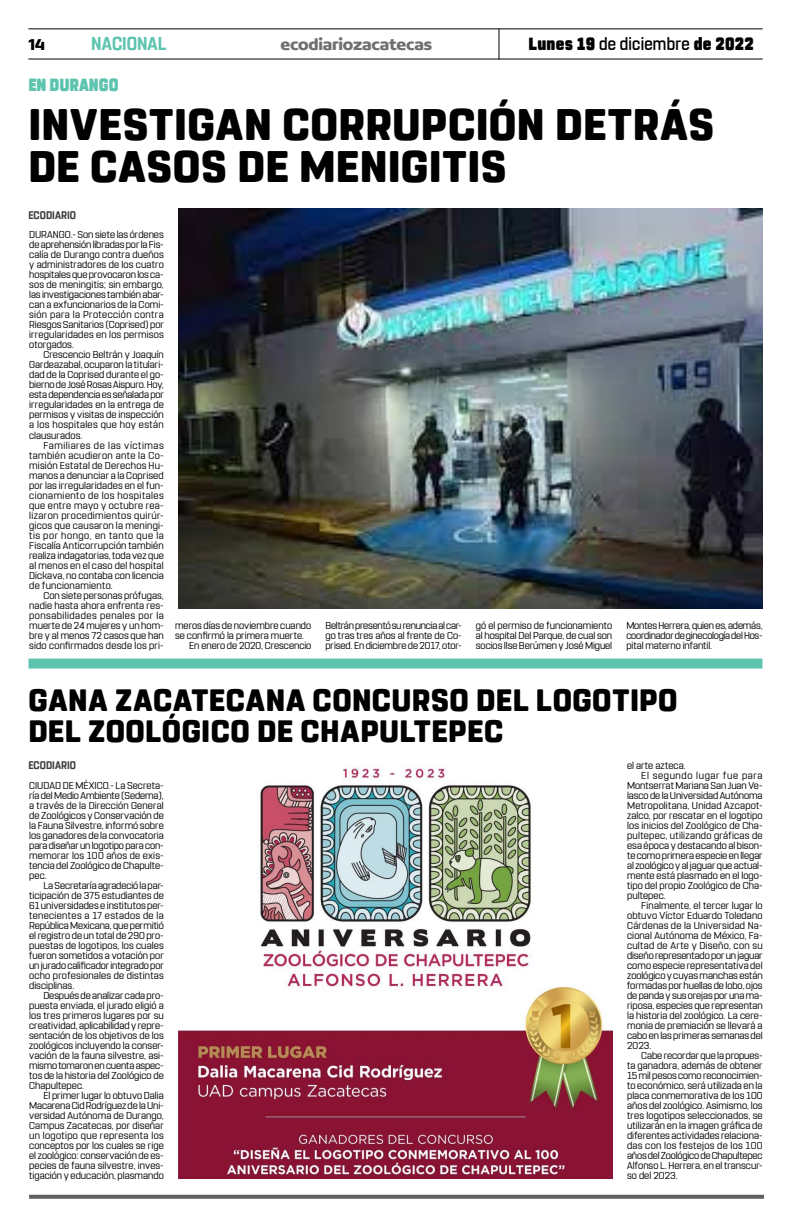
<style>
.page{position:relative;width:791px;height:1225px;background:#fff}
.page>*{position:absolute;margin:0;border:0;box-sizing:border-box;transform-origin:0 0}
.t1{font:800 44px/42px "Rohn Rounded";letter-spacing:.01em;color:#000}
.t2{font:800 30.8px/31px "Rohn Rounded";letter-spacing:.015em;color:#000}
.t3{font:700 18.6px "Rohn Rounded";color:#5ec4af;scale:.91 1}
.t4{font:900 17.6px "Rohn Rounded";letter-spacing:.015em;color:#000;scale:.91 1}
.t5{font:900 17.6px "Rohn Rounded";color:#5ec4af;scale:.87 1}
.t6{font:700 16.9px "Concord";letter-spacing:-.01em;color:#706f6f}
.t7{font:700 16.9px "Concord";color:#000}
.t8{font:700 11px "Rohn Rounded";letter-spacing:.005em;color:#3d3d3d;scale:.91 1}
.t9{font:10px/10px "Rohn Rounded";letter-spacing:.005em;color:#000;text-align:justify}
.t10{font:10px "Rohn Rounded";letter-spacing:.03em;color:#000}
.t11{font:10px "Rohn Rounded";letter-spacing:.025em;color:#000}
.t12{font:10px "Rohn Rounded";letter-spacing:-.015em;color:#000}
.t13{font:10px "Rohn Rounded";letter-spacing:-.02em;color:#000}
.t14{font:10px "Rohn Rounded";letter-spacing:.065em;color:#000}
.s1{font-weight:500}
</style>
<div class="page">
<hr style="left:28px;top:28px;width:735px;height:1px;background:#000">
<hr style="left:28px;top:59px;width:735px;height:1px;background:#000">
<hr style="left:498px;top:29px;width:1px;height:31px;background:#000">
<img style="left:178px;top:208px;width:585px;height:400px">
<img style="left:178px;top:766px;width:435px;height:412px">
<div style="left:29px;top:658px;width:733px;height:10px;background:#5ec4af"></div>
<svg style="left:29px;top:1194px;width:735px;height:4px;background:#7f7f7f"></svg>
<h3 class="t7" style="left:28px;top:34px;width:18px">14</h3>
<h3 class="t3" style="left:91px;top:32px;width:84px">NACIONAL</h3>
<h3 class="t6" style="left:280px;top:34px;width:153px">ecodiariozacatecas</h3>
<h3 class="t4" style="left:528px;top:33px;width:249px">Lunes 19 <span class="s1">de diciembre</span> de 2022</h3>
<h3 class="t5" style="left:28px;top:75px;width:105px">EN DURANGO</h3>
<h1 class="t1" style="left:28px;top:104px;width:687px">INVESTIGAN CORRUPCIÓN DETRÁS<br>DE CASOS DE MENIGITIS</h1>
<p class="t8" style="left:28px;top:208px;width:54px">ECODIARIO</p>
<p class="t9" style="left:29px;top:230px;width:136px">DURANGO.- Son siete las órdenes de aprehensión libradas por la Fis&shy;calía de Durango contra dueños y administradores de los cuatro hospitales que provocaron los ca&shy;sos de meningitis; sin embargo, las investigaciones también abar&shy;can a exfuncionarios de la Comi&shy;sión para la Protección contra Riesgos Sanitarios (Coprised) por irregularidades en los permisos otorgados.</p>
<p class="t9" style="left:29px;top:350px;width:136px;text-indent:14px">Crescencio Beltrán y Joaquín Gardeazabal, ocuparon la titulari&shy;dad de la Coprised durante el go&shy;bierno de José Rosas Aispuro. Hoy, esta dependencia es señalada por irregularidades en la entrega de permisos y visitas de inspección a los hospitales que hoy están clausurados.</p>
<p class="t9" style="left:29px;top:440px;width:136px;text-indent:14px">Familiares de las víctimas también acudieron ante la Co&shy;misión Estatal de Derechos Hu&shy;manos a denunciar a la Coprised por las irregularidades en el fun&shy;cionamiento de los hospitales que entre mayo y octubre rea&shy;lizaron procedimientos quirúr&shy;gicos que causaron la meningi&shy;tis por hongo, en tanto que la Fiscalía Anticorrupción también realiza indagatorias, toda vez que al menos en el caso del hospital Dickava, no contaba con licencia de funcionamiento.</p>
<p class="t9" style="left:29px;top:590px;width:136px;text-indent:14px">Con siete personas prófugas, nadie hasta ahora enfrenta res&shy;ponsabilidades penales por la muerte de 24 mujeres y un hom&shy;bre y al menos 72 casos que han sido confirmados desde los pri-</p>
<p class="t9" style="left:175px;top:620px;width:138px">meros días de noviembre cuando</p>
<p class="t9" style="left:175px;top:630px;width:130px">se confirmó la primera muerte.</p>
<p class="t9" style="left:189px;top:640px;width:124px">En enero de 2020, Crescencio</p>
<p class="t9" style="left:325px;top:620px;width:138px">Beltrán presentó su renuncia al car&shy;go tras tres años al frente de Co&shy;prised. En diciembre de 2017, otor-</p>
<p class="t9" style="left:476px;top:620px;width:138px">gó el permiso de funcionamiento al hospital Del Parque, de cual son socios Ilse Berúmen y José Miguel</p>
<p class="t9" style="left:626px;top:620px;width:138px">Montes Herrera, quien es, además, coordinador de ginecología del Hos&shy;pital materno infantil.</p>
<h2 class="t2" style="left:28px;top:685px;width:651px">GANA ZACATECANA CONCURSO DEL LOGOTIPO<br>DEL ZOOLÓGICO DE CHAPULTEPEC</h2>
<p class="t9" style="left:627px;top:760px;width:60px">el arte azteca.</p>
<p class="t14" style="left:641px;top:769px;width:123px">El segundo lugar fue para</p>
<p class="t9" style="left:627px;top:780px;width:137px">Montserrat Mariana San Juan Ve-</p>
<p class="t9" style="left:627px;top:790px;width:137px">lasco de la Universidad Autónoma</p>
<p class="t9" style="left:627px;top:800px;width:137px">Metropolitana, Unidad Azcapot-</p>
<p class="t9" style="left:627px;top:810px;width:137px">zalco, por rescatar en el logotipo</p>
<p class="t9" style="left:627px;top:820px;width:137px">los inicios del Zoológico de Cha-</p>
<p class="t11" style="left:627px;top:829px;width:137px">pultepec, utilizando gráficas de</p>
<p class="t9" style="left:627px;top:840px;width:137px">esa época y destacando al bison-</p>
<p class="t9" style="left:627px;top:850px;width:137px">te como primera especie en llegar</p>
<p class="t9" style="left:627px;top:860px;width:137px">al zoológico y al jaguar que actual-</p>
<p class="t9" style="left:627px;top:870px;width:137px">mente está plasmado en el logo-</p>
<p class="t9" style="left:627px;top:880px;width:137px">tipo del propio Zoológico de Cha-</p>
<p class="t9" style="left:627px;top:890px;width:40px">pultepec.</p>
<p class="t9" style="left:641px;top:900px;width:123px">Finalmente, el tercer lugar lo</p>
<p class="t9" style="left:627px;top:910px;width:137px">obtuvo Víctor Eduardo Toledano</p>
<p class="t9" style="left:627px;top:920px;width:137px">Cárdenas de la Universidad Na-</p>
<p class="t9" style="left:627px;top:930px;width:137px">cional Autónoma de México, Fa-</p>
<p class="t10" style="left:627px;top:939px;width:137px">cultad de Arte y Diseño, con su</p>
<p class="t12" style="left:627px;top:949px;width:137px">diseño representado por un jaguar</p>
<p class="t9" style="left:627px;top:960px;width:137px">como especie representativa del</p>
<p class="t9" style="left:627px;top:970px;width:137px">zoológico y cuyas manchas están</p>
<p class="t9" style="left:627px;top:980px;width:137px">formadas por huellas de lobo, ojos</p>
<p class="t9" style="left:627px;top:990px;width:137px">de panda y sus orejas por una ma-</p>
<p class="t9" style="left:627px;top:1000px;width:137px">riposa, especies que representan</p>
<p class="t9" style="left:627px;top:1010px;width:137px">la historia del zoológico. La cere-</p>
<p class="t9" style="left:627px;top:1020px;width:137px">monia de premiación se llevará a</p>
<p class="t9" style="left:627px;top:1030px;width:137px">cabo en las primeras semanas del</p>
<p class="t9" style="left:627px;top:1040px;width:26px">2023.</p>
<p class="t9" style="left:641px;top:1050px;width:123px">Cabe recordar que la propues-</p>
<p class="t9" style="left:627px;top:1060px;width:137px">ta ganadora, además de obtener</p>
<p class="t9" style="left:627px;top:1070px;width:137px">15 mil pesos como reconocimien-</p>
<p class="t9" style="left:627px;top:1080px;width:137px">to económico, será utilizada en la</p>
<p class="t9" style="left:627px;top:1090px;width:137px">placa conmemorativa de los 100</p>
<p class="t9" style="left:627px;top:1100px;width:137px">años del zoológico. Asimismo, los</p>
<p class="t9" style="left:627px;top:1110px;width:137px">tres logotipos seleccionados, se</p>
<p class="t9" style="left:627px;top:1120px;width:137px">utilizarán en la imagen gráfica de</p>
<p class="t9" style="left:627px;top:1130px;width:137px">diferentes actividades relaciona-</p>
<p class="t10" style="left:627px;top:1139px;width:137px">das con los festejos de los 100</p>
<p class="t13" style="left:627px;top:1149px;width:137px">años del Zoológico de Chapultepec</p>
<p class="t9" style="left:627px;top:1160px;width:137px">Alfonso L. Herrera, en el transcur-</p>
<p class="t9" style="left:627px;top:1170px;width:52px">so del 2023.</p>
<p class="t8" style="left:28px;top:758px;width:54px">ECODIARIO</p>
<p class="t9" style="left:29px;top:780px;width:136px">CIUDAD DE MÉXICO.- La Secreta&shy;ría del Medio Ambiente (Sedema), a través de la Dirección General de Zoológicos y Conservación de la Fauna Silvestre, informó sobre los ganadores de la convocatoria para diseñar un logotipo para con&shy;memorar los 100 años de exis&shy;tencia del Zoológico de Chapulte&shy;pec.</p>
<p class="t9" style="left:29px;top:880px;width:136px;text-indent:14px">La Secretaría agradeció la par&shy;ticipación de 375 estudiantes de 61 universidades e institutos per&shy;tenecientes a 17 estados de la República Mexicana, que permitió el registro de un total de 290 pro&shy;puestas de logotipos, los cuales fueron sometidos a votación por un jurado calificador integrado por ocho profesionales de distintas disciplinas.</p>
<p class="t9" style="left:29px;top:990px;width:136px;text-indent:14px">Después de analizar cada pro&shy;puesta enviada, el jurado eligió a los tres primeros lugares por su creatividad, aplicabilidad y repre&shy;sentación de los objetivos de los zoológicos incluyendo la conser&shy;vación de la fauna silvestre, asi&shy;mismo tomaron en cuenta aspec&shy;tos de la historia del Zoológico de Chapultepec.</p>
<p class="t9" style="left:29px;top:1090px;width:136px;text-indent:14px">El primer lugar lo obtuvo Dalia Macarena Cid Rodríguez de la Uni&shy;versidad Autónoma de Durango, Campus Zacatecas, por diseñar un logotipo que representa los conceptos por los cuales se rige el zoológico: conservación de es&shy;pecies de fauna silvestre, inves&shy;tigación y educación, plasmando</p>
</div>
